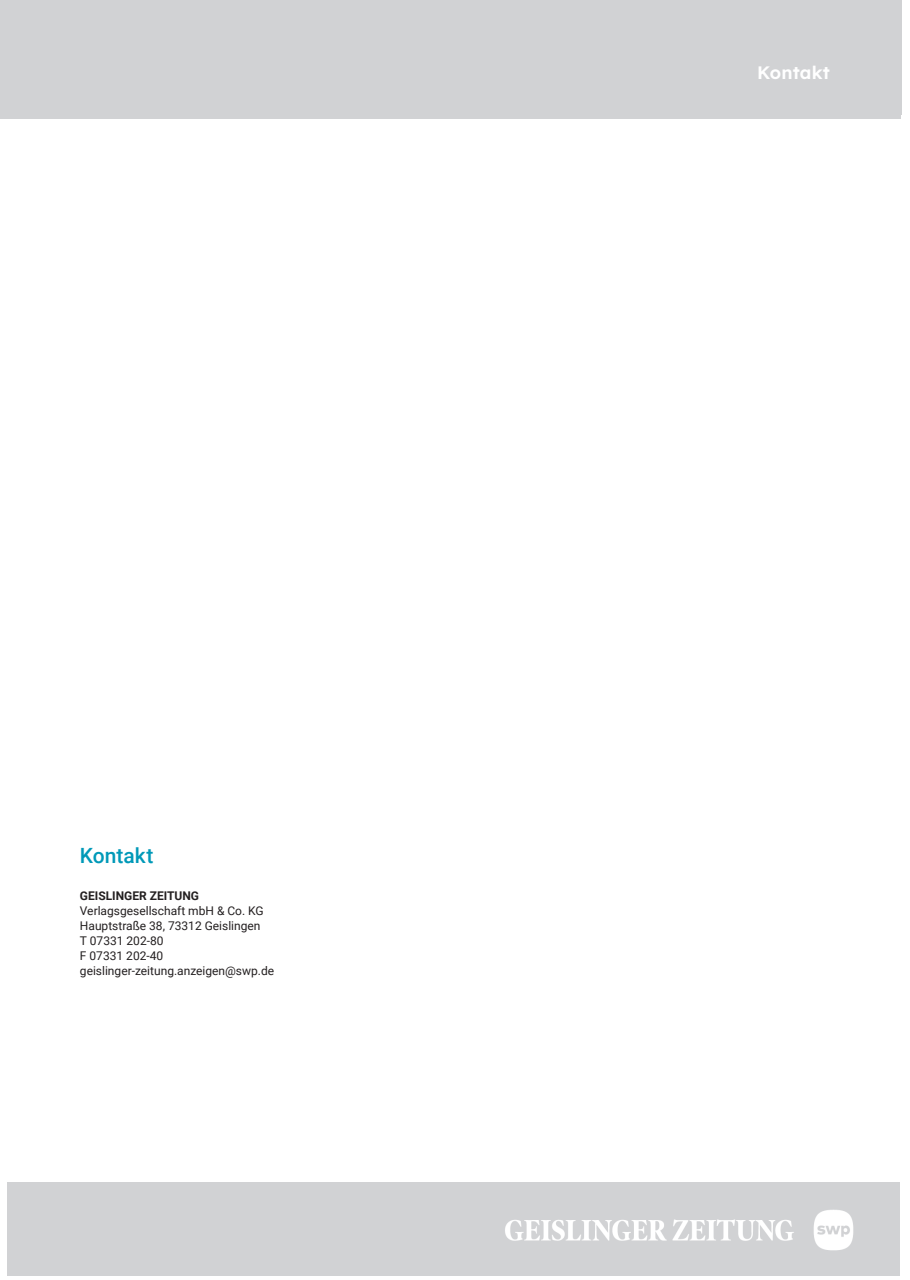
<style>
.page{position:relative;width:910px;height:1280px;background:#fff}
.page>*{position:absolute;margin:0;border:0;box-sizing:border-box;transform-origin:0 0}
.t1{font:500 21px "Roboto";color:#0099b8}
.t2{font:600 18px "Lexend";letter-spacing:.01em;color:#fff}
.t3{font:12px/15px "Roboto";color:#231f20}
.t4{font:700 12px "Roboto";color:#231f20}
</style>
<div class="page">
<div style="left:0;top:0;width:901px;height:115px;background:#d1d2d4"></div>
<div style="left:0;top:4px;width:900px;height:115px;background:#d1d2d4"></div>
<div style="left:7px;top:1182px;width:893px;height:94px;background:#d1d2d4"></div>
<img style="left:505px;top:1209px;width:349px;height:42px">
<h1 class="t1" style="left:80px;top:840px;width:75px">Kontakt</h1>
<p class="t4" style="left:80px;top:887px;width:121px">GEISLINGER ZEITUNG</p>
<p class="t3" style="left:80px;top:903px;width:196px">Verlagsgesellschaft mbH &amp; Co. KG<br>Hauptstraße 38, 73312 Geislingen<br>T 07331 202-80<br>F 07331 202-40 geislinger-zeitung.anzeigen@swp.de</p>
<h2 class="t2" style="left:757px;top:59px;width:74px">Kontakt</h2>
</div>
